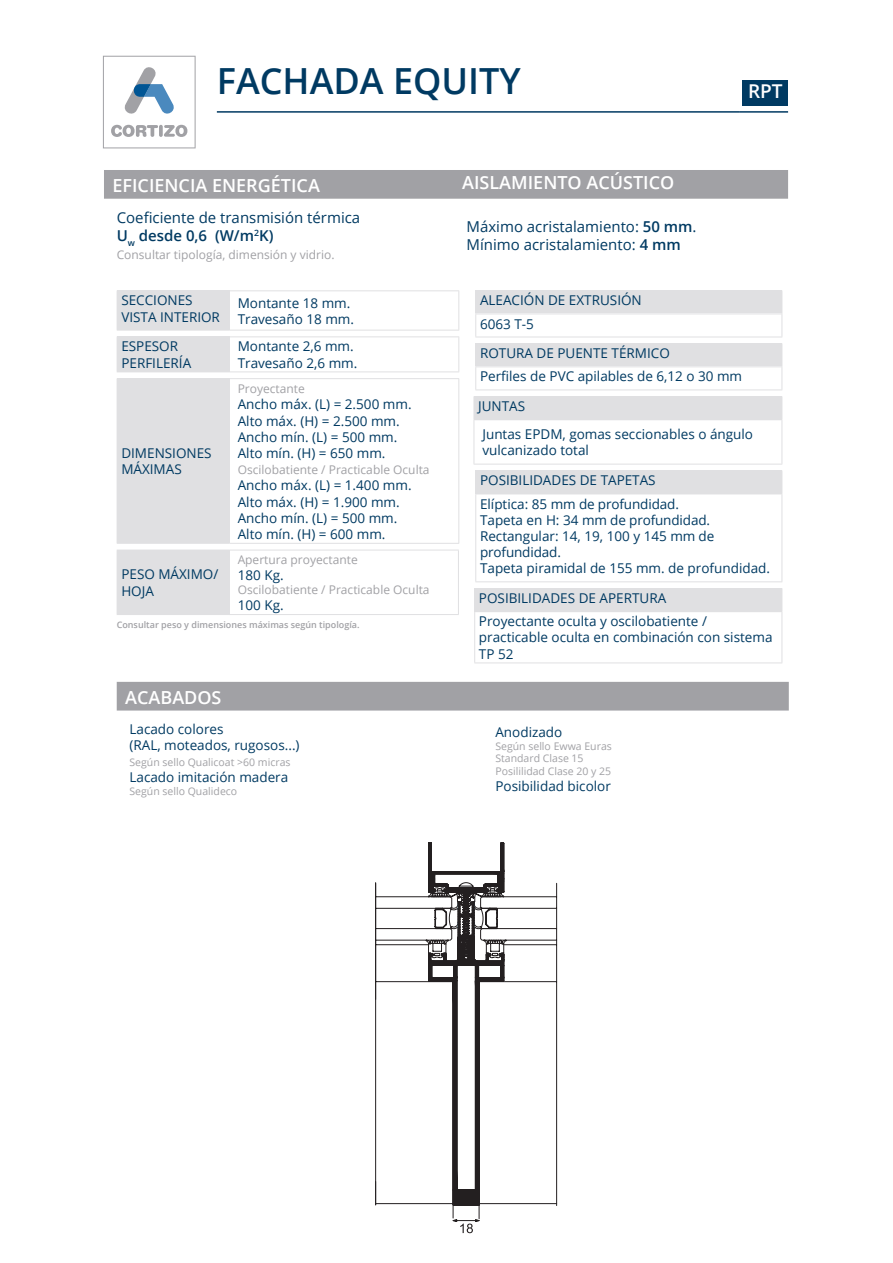
<style>
.page{position:relative;width:893px;height:1263px;background:#fff}
.page>*{position:absolute;margin:0;border:0;box-sizing:border-box;transform-origin:0 0}
.t1{font:600 36px "Open Sans";color:#003a62}
.t2{font:600 19.05px "Open Sans";color:#fff}
.titulos_apartdos{font:600 18px "Open Sans";color:#fff}
.Datos{font:15px "Open Sans";color:#003a62}
.Datos_bold{font:15px "Open Sans";color:#003a62}
.Datos_bold-2{font:600 15px "Open Sans";color:#003a62}
.Datos-2{font:13.5px/16.2px "Open Sans";color:#003a62}
.titulos_apartdos-2{font:13.5px/16.2px "Open Sans";color:#003a62}
.Datos-3{font:12px "Open Sans";color:#a1a1a5}
.Datos_bold-3{font:12px "Open Sans";color:#a1a1a5}
.Datos-4{font:10.5px "Open Sans";color:#a1a1a5}
.t3{font:600 9px "Open Sans";color:#a1a1a5}
.s1{font-weight:600}
</style>
<div class="page">
<svg style="left:103px;top:56px;width:93px;height:92px"></svg>
<div style="left:104px;top:170px;width:684px;height:29px;background:#a1a1a5"></div>
<div style="left:117px;top:291px;width:112px;height:39px;background:#e0e0e2"></div>
<hr style="left:229px;top:290px;width:230px;height:1px;background:#e0e0e2">
<hr style="left:458px;top:291px;width:1px;height:39px;background:#e0e0e2">
<hr style="left:229px;top:330px;width:230px;height:1px;background:#e0e0e2">
<hr style="left:117px;top:290px;width:112px;height:1px;background:#e0e0e2">
<hr style="left:229px;top:291px;width:1px;height:39px;background:#e0e0e2">
<hr style="left:117px;top:330px;width:112px;height:1px;background:#e0e0e2">
<div style="left:117px;top:337px;width:112px;height:35px;background:#e0e0e2"></div>
<hr style="left:117px;top:336px;width:112px;height:1px;background:#e0e0e2">
<hr style="left:229px;top:336px;width:230px;height:1px;background:#e0e0e2">
<hr style="left:229px;top:337px;width:1px;height:34px;background:#e0e0e2">
<hr style="left:458px;top:337px;width:1px;height:34px;background:#e0e0e2">
<hr style="left:229px;top:371px;width:230px;height:1px;background:#e0e0e2">
<div style="left:117px;top:379px;width:112px;height:164px;background:#e0e0e2"></div>
<hr style="left:117px;top:378px;width:112px;height:1px;background:#e0e0e2">
<hr style="left:229px;top:378px;width:230px;height:1px;background:#e0e0e2">
<hr style="left:229px;top:379px;width:1px;height:164px;background:#e0e0e2">
<hr style="left:458px;top:379px;width:1px;height:164px;background:#e0e0e2">
<hr style="left:117px;top:543px;width:112px;height:1px;background:#e0e0e2">
<hr style="left:229px;top:543px;width:230px;height:1px;background:#e0e0e2">
<div style="left:117px;top:550px;width:112px;height:64px;background:#e0e0e2"></div>
<hr style="left:229px;top:550px;width:230px;height:1px;background:#e0e0e2">
<hr style="left:229px;top:550px;width:1px;height:64px;background:#e0e0e2">
<hr style="left:458px;top:550px;width:1px;height:64px;background:#e0e0e2">
<hr style="left:117px;top:614px;width:112px;height:1px;background:#e0e0e2">
<hr style="left:229px;top:614px;width:230px;height:1px;background:#e0e0e2">
<div style="left:117px;top:682px;width:672px;height:28px;background:#a1a1a5"></div>
<div style="left:476px;top:291px;width:306px;height:23px;background:#e0e0e2"></div>
<hr style="left:475px;top:290px;width:307px;height:1px;background:#e0e0e2">
<hr style="left:475px;top:314px;width:307px;height:1px;background:#e0e0e2">
<svg style="left:475px;top:291px;width:1px;height:46px"></svg>
<svg style="left:782px;top:291px;width:1px;height:46px"></svg>
<hr style="left:475px;top:337px;width:307px;height:1px;background:#e0e0e2">
<div style="left:476px;top:344px;width:306px;height:23px;background:#e0e0e2"></div>
<hr style="left:475px;top:343px;width:307px;height:1px;background:#e0e0e2">
<svg style="left:475px;top:344px;width:1px;height:46px"></svg>
<svg style="left:782px;top:344px;width:1px;height:46px"></svg>
<hr style="left:475px;top:390px;width:307px;height:1px;background:#e0e0e2">
<div style="left:474px;top:397px;width:308px;height:23px;background:#e0e0e2"></div>
<hr style="left:474px;top:396px;width:308px;height:1px;background:#e0e0e2">
<svg style="left:782px;top:397px;width:1px;height:22px"></svg>
<hr style="left:474px;top:420px;width:1px;height:44px;background:#e0e0e2">
<hr style="left:782px;top:420px;width:1px;height:44px;background:#e0e0e2">
<hr style="left:474px;top:464px;width:308px;height:1px;background:#e0e0e2">
<div style="left:476px;top:471px;width:306px;height:23px;background:#e0e0e2"></div>
<hr style="left:475px;top:470px;width:307px;height:1px;background:#e0e0e2">
<svg style="left:475px;top:471px;width:1px;height:23px"></svg>
<svg style="left:782px;top:471px;width:1px;height:23px"></svg>
<hr style="left:475px;top:494px;width:307px;height:1px;background:#e0e0e2">
<hr style="left:475px;top:494px;width:1px;height:87px;background:#e0e0e2">
<hr style="left:782px;top:494px;width:1px;height:87px;background:#e0e0e2">
<hr style="left:475px;top:581px;width:307px;height:1px;background:#e0e0e2">
<div style="left:475px;top:589px;width:307px;height:23px;background:#e0e0e2"></div>
<hr style="left:474px;top:588px;width:308px;height:1px;background:#e0e0e2">
<svg style="left:474px;top:589px;width:1px;height:22px"></svg>
<svg style="left:782px;top:589px;width:1px;height:22px"></svg>
<hr style="left:474px;top:611px;width:308px;height:1px;background:#e0e0e2">
<hr style="left:474px;top:612px;width:1px;height:50px;background:#e0e0e2">
<hr style="left:782px;top:612px;width:1px;height:50px;background:#e0e0e2">
<hr style="left:474px;top:662px;width:308px;height:1px;background:#e0e0e2">
<hr style="left:217px;top:111px;width:523px;height:2px;background:#003a62">
<hr style="left:740px;top:111px;width:48px;height:2px;background:#003a62">
<div style="left:743px;top:80px;width:45px;height:26px;background:#003a62"></div>
<svg style="left:534px;top:882px;width:23px;height:324px"></svg>
<svg style="left:375px;top:882px;width:47px;height:324px"></svg>
<svg style="left:422px;top:842px;width:112px;height:392px"></svg>
<p class="t1" style="left:217px;top:56px;width:305px">FACHADA EQUITY</p>
<p class="titulos_apartdos" style="left:112px;top:173px;width:209px">EFICIENCIA ENERGÉTICA</p>
<p class="titulos_apartdos" style="left:462px;top:170px;width:214px">AISLAMIENTO ACÚSTICO</p>
<p class="Datos_bold" style="left:117px;top:207px;width:245px">Coeficiente de transmisión térmica</p>
<p class="Datos_bold-2" style="left:117px;top:225px;width:158px">U<sub>w</sub> desde 0,6 (W/m<sup>2</sup>K)</p>
<p class="Datos_bold-3" style="left:117px;top:246px;width:219px">Consultar tipología, dimensión y vidrio.</p>
<p class="Datos" style="left:466px;top:216px;width:232px">Máximo acristalamiento: <span class="s1">50 mm</span>.</p>
<p class="Datos" style="left:466px;top:234px;width:216px">Mínimo acristalamiento: <span class="s1">4 mm</span></p>
<p class="t2" style="left:748px;top:78px;width:36px">RPT</p>
<p class="titulos_apartdos-2" style="left:121px;top:292px;width:73px">SECCIONES</p>
<p class="titulos_apartdos-2" style="left:121px;top:308px;width:100px">VISTA INTERIOR</p>
<p class="Datos-2" style="left:238px;top:294px;width:114px">Montante 18 mm.</p>
<p class="Datos-2" style="left:238px;top:310px;width:118px">Travesaño 18 mm.</p>
<p class="titulos_apartdos-2" style="left:121px;top:338px;width:71px">ESPESOR<br>PERFILERÍA</p>
<p class="Datos-2" style="left:238px;top:338px;width:118px">Montante 2,6 mm.</p>
<p class="Datos-2" style="left:238px;top:354px;width:121px">Travesaño 2,6 mm.</p>
<p class="titulos_apartdos-2" style="left:121px;top:445px;width:92px">DIMENSIONES<br>MÁXIMAS</p>
<p class="Datos-3" style="left:238px;top:381px;width:69px">Proyectante</p>
<p class="Datos-2" style="left:238px;top:396px;width:175px">Ancho máx. (L) = 2.500 mm.</p>
<p class="Datos-2" style="left:238px;top:412px;width:164px">Alto máx. (H) = 2.500 mm.</p>
<p class="Datos-2" style="left:238px;top:428px;width:161px">Ancho mín. (L) = 500 mm.</p>
<p class="Datos-2" style="left:238px;top:445px;width:149px">Alto mín. (H) = 650 mm.</p>
<p class="Datos-3" style="left:238px;top:462px;width:193px">Oscilobatiente / Practicable Oculta</p>
<p class="Datos-2" style="left:238px;top:477px;width:175px">Ancho máx. (L) = 1.400 mm.</p>
<p class="Datos-2" style="left:238px;top:493px;width:164px">Alto máx. (H) = 1.900 mm.</p>
<p class="Datos-2" style="left:238px;top:509px;width:161px">Ancho mín. (L) = 500 mm.</p>
<p class="Datos-2" style="left:238px;top:526px;width:149px">Alto mín. (H) = 600 mm.</p>
<p class="Datos-3" style="left:238px;top:551px;width:122px">Apertura proyectante</p>
<p class="Datos-2" style="left:238px;top:566px;width:47px">180 Kg.</p>
<p class="Datos-3" style="left:238px;top:581px;width:193px">Oscilobatiente / Practicable Oculta</p>
<p class="Datos-2" style="left:238px;top:597px;width:47px">100 Kg.</p>
<p class="t3" style="left:117px;top:619px;width:244px">Consultar peso y dimensiones máximas según tipología.</p>
<p class="titulos_apartdos-2" style="left:121px;top:566px;width:99px">PESO MÁXIMO/<br>HOJA</p>
<p class="titulos_apartdos" style="left:125px;top:685px;width:98px">ACABADOS</p>
<p class="Datos-2" style="left:129px;top:720px;width:96px">Lacado colores</p>
<p class="Datos-2" style="left:129px;top:736px;width:172px">(RAL, moteados, rugosos...)</p>
<p class="Datos-4" style="left:129px;top:755px;width:163px">Según sello Qualicoat &gt;60 micras</p>
<p class="Datos-2" style="left:129px;top:769px;width:160px">Lacado imitación madera</p>
<p class="Datos-4" style="left:129px;top:784px;width:109px">Según sello Qualideco</p>
<p class="titulos_apartdos-2" style="left:480px;top:292px;width:163px">ALEACIÓN DE EXTRUSIÓN</p>
<p class="titulos_apartdos-2" style="left:480px;top:315px;width:55px">6063 T-5</p>
<p class="titulos_apartdos-2" style="left:480px;top:345px;width:191px">ROTURA DE PUENTE TÉRMICO</p>
<p class="Datos-2" style="left:480px;top:368px;width:264px">Perfiles de PVC apilables de 6,12 o 30 mm</p>
<p class="Datos-2" style="left:478px;top:398px;width:49px">JUNTAS</p>
<p class="Datos-2" style="left:482px;top:426px;width:272px">Juntas EPDM, gomas seccionables o ángulo vulcanizado total</p>
<p class="titulos_apartdos-2" style="left:480px;top:472px;width:177px">POSIBILIDADES DE TAPETAS</p>
<p class="titulos_apartdos-2" style="left:480px;top:495px;width:200px">Elíptica: 85 mm de profundidad.</p>
<p class="titulos_apartdos-2" style="left:480px;top:511px;width:232px">Tapeta en H: 34 mm de profundidad.</p>
<p class="titulos_apartdos-2" style="left:480px;top:528px;width:236px">Rectangular: 14, 19, 100 y 145 mm de profundidad.</p>
<p class="titulos_apartdos-2" style="left:480px;top:560px;width:292px">Tapeta piramidal de 155 mm. de profundidad.</p>
<p class="titulos_apartdos-2" style="left:479px;top:590px;width:189px">POSIBILIDADES DE APERTURA</p>
<p class="Datos-2" style="left:479px;top:613px;width:295px">Proyectante oculta y oscilobatiente / practicable oculta en combinación con sistema<br>TP 52</p>
<p class="Datos-2" style="left:495px;top:724px;width:68px">Anodizado</p>
<p class="Datos-4" style="left:495px;top:739px;width:118px">Según sello Ewwa Euras</p>
<p class="Datos-4" style="left:495px;top:751px;width:90px">Standard Clase 15</p>
<p class="Datos-4" style="left:495px;top:764px;width:117px">Posililidad Clase 20 y 25</p>
<p class="Datos-2" style="left:495px;top:778px;width:117px">Posibilidad bicolor</p>
</div>
